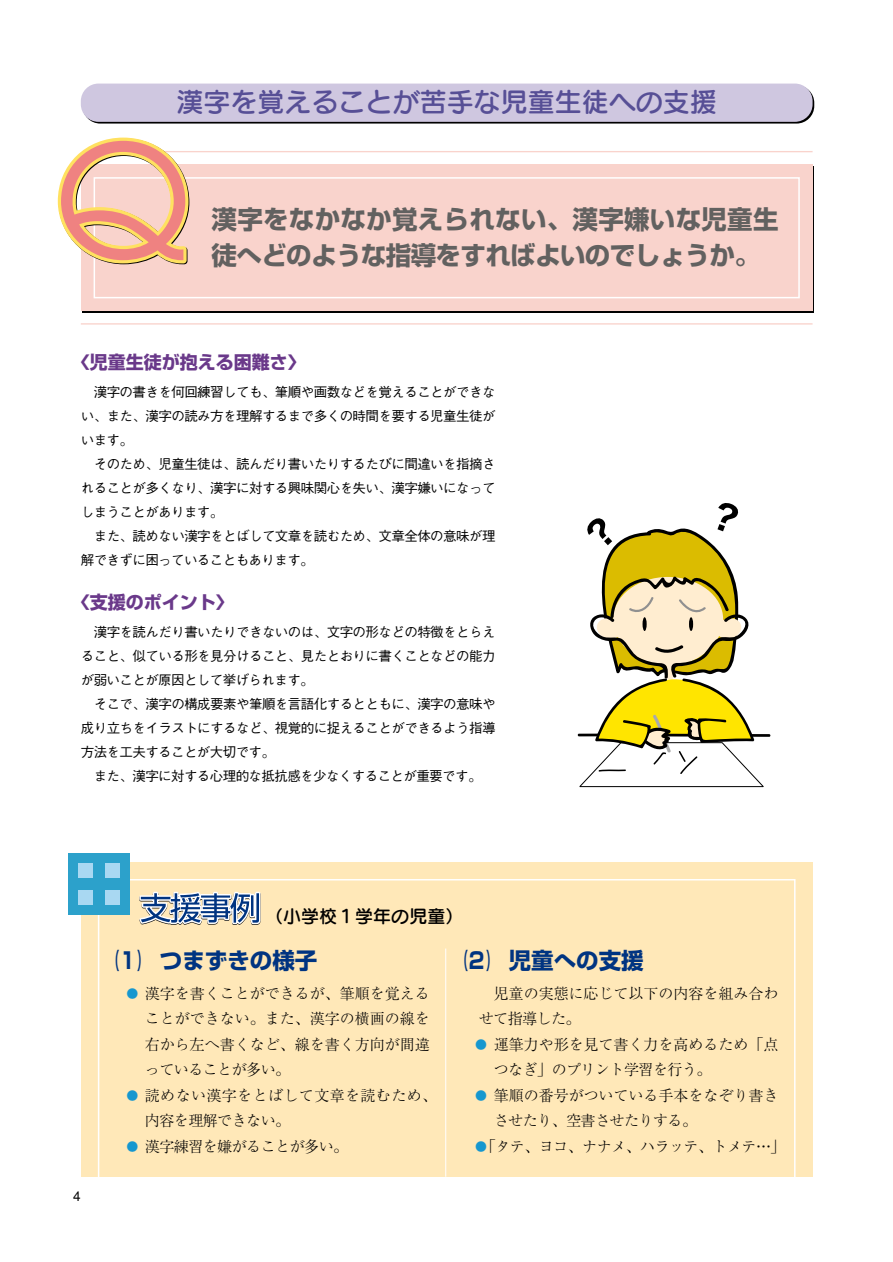
<style>
.page{position:relative;width:893px;height:1262px;background:#fff}
.page>*{position:absolute;margin:0;border:0;box-sizing:border-box;transform-origin:0 0}
.t1{font:27px "Seurat CID DB";color:#574f96}
.t2{font:700 25.5px/36px "Shin Go";letter-spacing:-.025em;color:#626160}
.t3{font:700 22.5px "Shin Go";color:#003481;scale:.4 1}
.t4{font:700 18px "Shin Go";color:#6a398a}
.t5{font:18px "Seurat CID DB";color:#000}
.t6{font:300 15px/25.5px "Ryumin";color:#000}
.t7{font:300 15px "Ryumin";letter-spacing:-.035em;color:#000}
.t8{font:300 15px/25.5px "Ryumin";letter-spacing:.025em;color:#000}
.t9{font:500 13.5px/24px "Gothic BBB";letter-spacing:-.04em;color:#000;text-align:justify}
.s1{font-size:12px;color:#1697cf}
</style>
<div class="page">
<div style="left:82px;top:85px;width:732px;height:39px;background:#000;border-radius:18px"></div>
<div style="left:81px;top:84px;width:731px;height:38px;background:#cfc7e0;border-radius:18px"></div>
<hr style="left:157px;top:151px;width:655px;height:1px;background:#f9d3cc">
<hr style="left:81px;top:323px;width:731px;height:1px;background:#f9d3cc">
<div style="left:81px;top:164px;width:731px;height:147px;background:#f9d3cc"></div>
<div style="left:94px;top:177px;width:705px;height:121px;border:2px solid #fff"></div>
<div style="left:81px;top:862px;width:731px;height:314px;background:#ffe8b8"></div>
<div style="left:98px;top:879px;width:697px;height:314px;border:2px solid #fff"></div>
<svg style="left:58px;top:138px;width:131px;height:126px"></svg>
<svg style="left:139px;top:891px;width:122px;height:34px"></svg>
<div style="left:69px;top:853px;width:61px;height:61px;background:#2ca1cb"></div>
<div style="left:79px;top:863px;width:14px;height:15px;background:#a9d8f2"></div>
<div style="left:105px;top:863px;width:15px;height:15px;background:#a9d8f2"></div>
<div style="left:79px;top:890px;width:14px;height:14px;background:#a9d8f2"></div>
<div style="left:105px;top:890px;width:15px;height:14px;background:#a9d8f2"></div>
<hr style="left:445px;top:948px;width:1px;height:228px;background:#fff">
<svg style="left:577px;top:503px;width:193px;height:284px"></svg>
<h1 class="t1" style="left:176px;top:92px;width:542px">漢字を覚えることが苦手な児童生徒への支援</h1>
<h2 class="t2" style="left:212px;top:205px;width:568px">漢字をなかなか覚えられない、漢字嫌いな児童生徒へどのような指導をすればよいのでしょうか。</h2>
<h3 class="t4" style="left:72px;top:355px;width:236px">〈児童生徒が抱える困難さ〉</h3>
<p class="t9" style="left:81px;top:382px;width:416px;text-indent:13px">漢字の書きを何回練習しても、筆順や画数などを覚えることができない、また、漢字の読み方を理解するまで多くの時間を要する児童生徒がいます。</p>
<p class="t9" style="left:81px;top:454px;width:416px;text-indent:13px">そのため、児童生徒は、読んだり書いたりするたびに間違いを指摘されることが多くなり、漢字に対する興味関心を失い、漢字嫌いになってしまうことがあります。</p>
<p class="t9" style="left:81px;top:526px;width:416px;text-indent:13px">また、読めない漢字をとばして文章を読むため、文章全体の意味が理解できずに困っていることもあります。</p>
<h3 class="t4" style="left:72px;top:595px;width:164px">〈支援のポイント〉</h3>
<p class="t9" style="left:81px;top:622px;width:416px;text-indent:13px">漢字を読んだり書いたりできないのは、文字の形などの特徴をとらえること、似ている形を見分けること、見たとおりに書くことなどの能力が弱いことが原因として挙げられます。</p>
<p class="t9" style="left:81px;top:694px;width:416px;text-indent:13px">そこで、漢字の構成要素や筆順を言語化するとともに、漢字の意味や成り立ちをイラストにするなど、視覚的に捉えることができるよう指導方法を工夫することが大切です。</p>
<p class="t9" style="left:94px;top:766px;width:389px">また、漢字に対する心理的な抵抗感を少なくすることが重要です。</p>
<p class="t9" style="left:73px;top:1186px;width:9px">4</p>
<h3 class="t5" style="left:265px;top:909px;width:200px">（小学校１学年の児童）</h3>
<h3 class="t3" style="left:110px;top:952px;width:519px">（1） つまずきの様子</h3>
<p class="t6" style="left:145px;top:982px;width:286px;text-align:justify;text-indent:-18px"><span class="s1">●</span> 漢字を書くことができるが、筆順を覚えることができない。また、漢字の横画の線を右から左へ書くなど、線を書く方向が間違っていることが多い。</p>
<p class="t8" style="left:145px;top:1084px;width:294px;text-indent:-18px"><span class="s1">●</span> 読めない漢字をとばして文章を読むため、内容を理解できない。</p>
<p class="t7" style="left:126px;top:1141px;width:223px"><span class="s1">●</span> 漢字練習を嫌がることが多い。</p>
<h3 class="t3" style="left:459px;top:952px;width:463px">（2） 児童への支援</h3>
<p class="t6" style="left:478px;top:982px;width:301px;text-indent:15px">児童の実態に応じて以下の内容を組み合わせて指導した。</p>
<p class="t6" style="left:493px;top:1033px;width:286px;text-indent:-18px"><span class="s1">●</span> 運筆力や形を見て書く力を高めるため「点つなぎ」のプリント学習を行う。</p>
<p class="t6" style="left:493px;top:1084px;width:286px;text-indent:-18px"><span class="s1">●</span> 筆順の番号がついている手本をなぞり書きさせたり、空書させたりする。</p>
<p class="t7" style="left:475px;top:1141px;width:312px"><span class="s1">●</span>「タテ、ヨコ、ナナメ、ハラッテ、トメテ…」</p>
</div>
